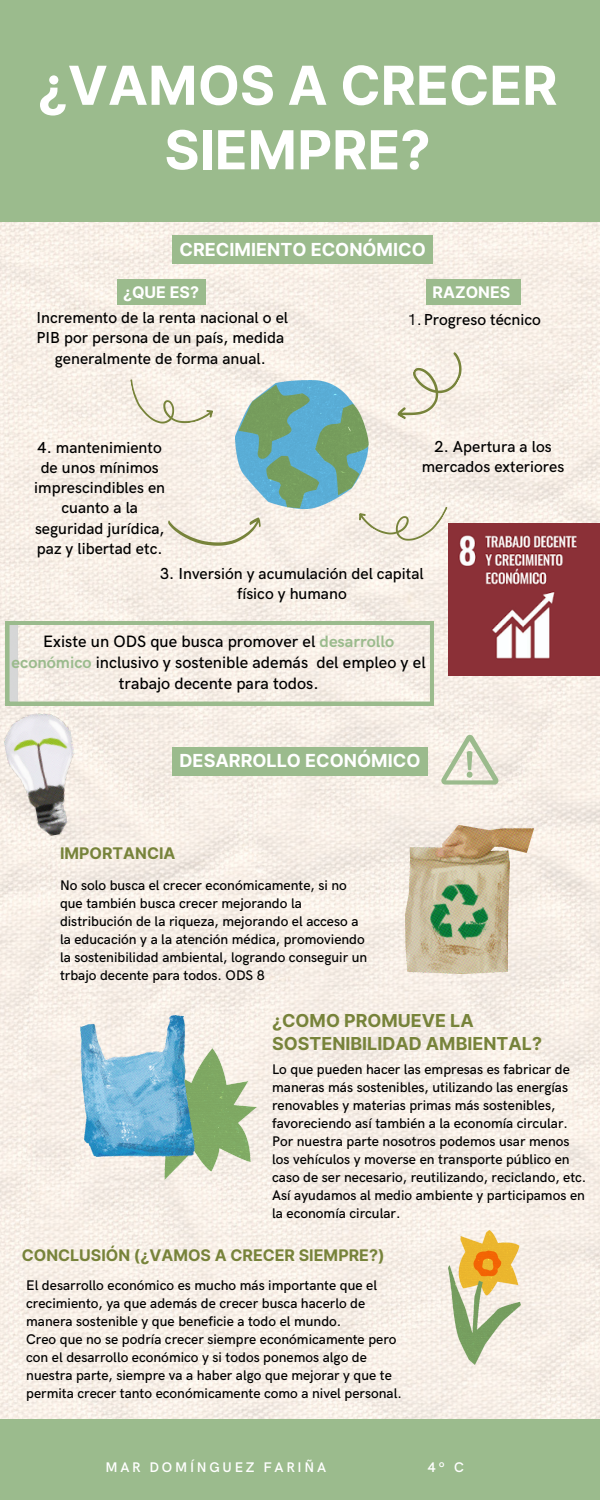
<style>
.page{position:relative;width:600px;height:1500px;background:#fff}
.page>*{position:absolute;margin:0;border:0;box-sizing:border-box;transform-origin:0 0}
.t1{font:700 53.8px/64.5px "Inter";color:#fff;text-align:center}
.t2{font:700 18px "Inter";color:#fff}
.t3{font:700 17.9px/22.6px "Inter";color:#77833a}
.t4{font:500 16.5px/21px "HK Grotesk";color:#000;text-align:center}
.t5{font:500 16px/20.2px "HK Grotesk";color:#000;text-align:center}
.t6{font:700 16px "Inter";color:#77833a}
.t7{font:700 16px "Inter";color:#fff}
.t8{font:500 14px/18px "HK Grotesk";color:#000}
.t9{font:600 14px "HK Grotesk";letter-spacing:.195em;color:#fff}
.s1{font-weight:400}
.s2{font-weight:700;color:#9bbb8d}
</style>
<div class="page">
<img style="left:0;top:221px;width:600px;height:1199px">
<div style="left:0;top:1420px;width:600px;height:80px;background:#9bbb8d"></div>
<svg style="left:168px;top:518px;width:93px;height:28px;background:#e5e0cf"></svg>
<svg style="left:392px;top:339px;width:78px;height:94px;background:#efe8dc"></svg>
<svg style="left:130px;top:364px;width:84px;height:69px"></svg>
<svg style="left:356px;top:472px;width:92px;height:84px"></svg>
<div style="left:0;top:0;width:600px;height:221px;background:#9bbb8d"></div>
<img style="left:0;top:708px;width:88px;height:133px">
<img style="left:136px;top:1049px;width:120px;height:130px">
<img style="left:81px;top:1015px;width:113px;height:141px">
<img style="left:405px;top:826px;width:129px;height:148px">
<img style="left:448px;top:1231px;width:72px;height:133px">
<img style="left:236px;top:380px;width:133px;height:129px">
<img style="left:448px;top:524px;width:152px;height:151px">
<svg style="left:441px;top:735px;width:58px;height:49px;background:#dcdfcd"></svg>
<svg style="left:6px;top:621px;width:428px;height:84px;background:#ece8dc"></svg>
<div style="left:172px;top:747px;width:256px;height:29px;background:#9bbb8d"></div>
<div style="left:172px;top:235px;width:261px;height:29px;background:#9bbb8d"></div>
<div style="left:117px;top:279px;width:88px;height:26px;background:#9bbb8d"></div>
<div style="left:426px;top:279px;width:94px;height:26px;background:#9bbb8d"></div>
<p class="t1" style="left:38px;top:53px;width:522px">¿VAMOS A CRECER<br>SIEMPRE?</p>
<p class="t2" style="left:180px;top:239px;width:248px">CRECIMIENTO ECONÓMICO</p>
<p class="t7" style="left:123px;top:283px;width:77px">¿QUE ES?</p>
<h2 class="t7" style="left:433px;top:283px;width:79px">RAZONES</h2>
<h5 class="t5" style="left:37px;top:308px;width:253px">Incremento de la renta nacional o el<br>PIB por persona de un país, medida generalmente de forma anual.</h5>
<h3 class="t5" style="left:34px;top:438px;width:132px">4. mantenimiento de unos mínimos imprescindibles en cuanto a la seguridad jurídica, paz y libertad etc.</h3>
<h1 class="t5" style="left:408px;top:310px;width:135px"><span class="s1">1.</span>Progreso técnico</h1>
<h5 class="t5" style="left:422px;top:437px;width:144px">2. Apertura a los mercados exteriores</h5>
<p class="t5" style="left:160px;top:564px;width:265px">3. Inversión y acumulación del capital físico y humano</p>
<p class="t4" style="left:12px;top:632px;width:416px">Existe un ODS que busca promover el <span class="s2">desarrollo económico</span> inclusivo y sostenible además del empleo y el trabajo decente para todos.</p>
<p class="t2" style="left:180px;top:750px;width:242px">DESARROLLO ECONÓMICO</p>
<h5 class="t6" style="left:60px;top:843px;width:117px">IMPORTANCIA</h5>
<p class="t8" style="left:60px;top:877px;width:309px">No solo busca el crecer económicamente, si no que también busca crecer mejorando la distribución de la riqueza, mejorando el acceso a la educación y a la atención médica, promoviendo la sostenibilidad ambiental, logrando conseguir un trbajo decente para todos. ODS 8</p>
<p class="t3" style="left:272px;top:1009px;width:271px">¿COMO PROMUEVE LA<br>SOSTENIBILIDAD AMBIENTAL?</p>
<h4 class="t8" style="left:272px;top:1061px;width:316px">Lo que pueden hacer las empresas es fabricar de maneras más sostenibles, utilizando las energías renovables y materias primas más sostenibles, favoreciendo así también a la economía circular.<br>Por nuestra parte nosotros podemos usar menos los vehículos y moverse en transporte público en caso de ser necesario, reutilizando, reciclando, etc.<br>Así ayudamos al medio ambiente y participamos en la economía circular.</h4>
<h2 class="t6" style="left:22px;top:1246px;width:364px">CONCLUSIÓN (¿VAMOS A CRECER SIEMPRE?)</h2>
<p class="t8" style="left:26px;top:1277px;width:352px">El desarrollo económico es mucho más importante que el crecimiento, ya que además de crecer busca hacerlo de manera sostenible y que beneficie a todo el mundo.</p>
<p class="t8" style="left:26px;top:1331px;width:377px">Creo que no se podría crecer siempre económicamente pero con el desarrollo económico y si todos ponemos algo de nuestra parte, siempre va a haber algo que mejorar y que te permita crecer tanto económicamente como a nivel personal.</p>
<p class="t9" style="left:105px;top:1459px;width:222px">MAR DOMÍNGUEZ FARIÑA</p>
<p class="t9" style="left:428px;top:1459px;width:37px">4º C</p>
</div>
